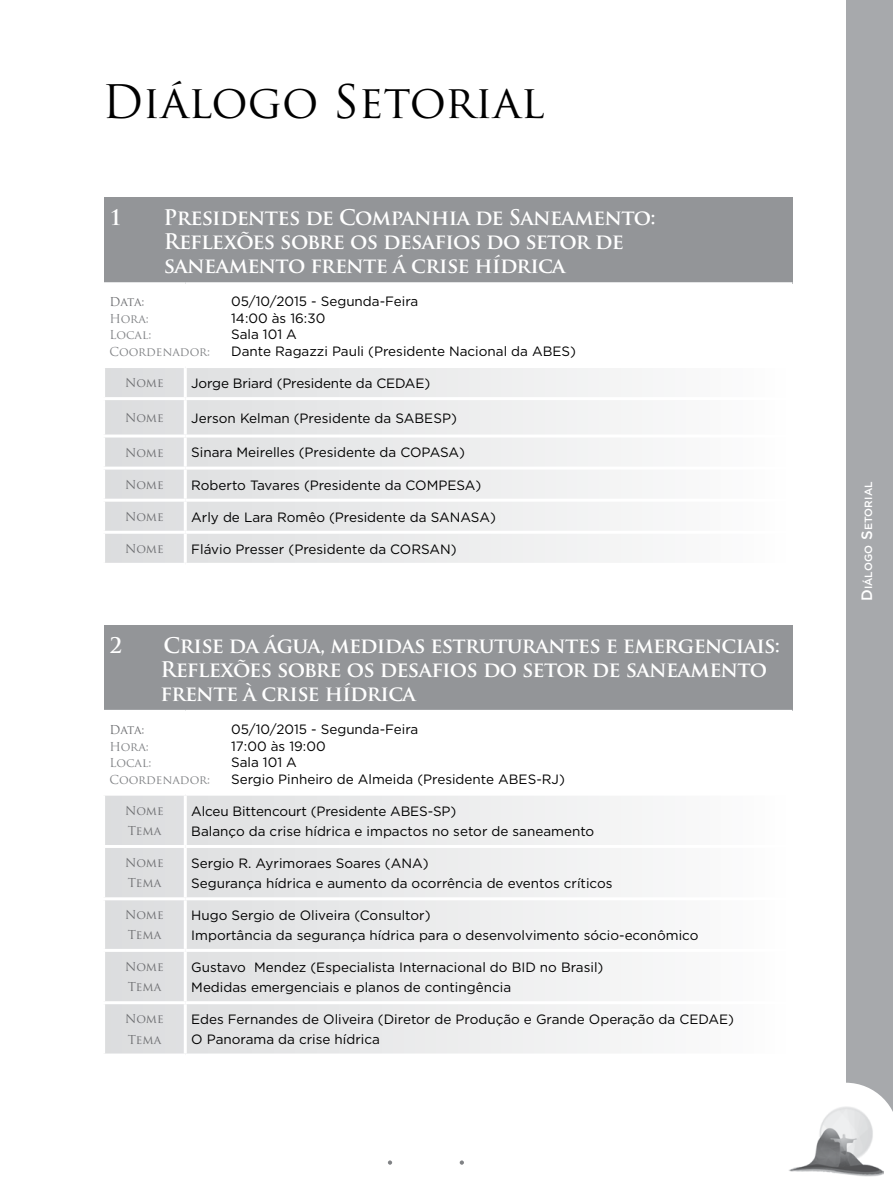
<style>
.page{position:relative;width:893px;height:1191px;background:#fff}
.page>*{position:absolute;margin:0;border:0;box-sizing:border-box;transform-origin:0 0}
.t1{font:45px "Trajan Pro";color:#000}
.t2{font:700 21px/24px "Trajan Pro";letter-spacing:-.03em;color:#fff}
.t3{font:13.5px/20.2px "Gotham";color:#000}
.t4{font:12px/20.2px "Trajan Pro";letter-spacing:-.01em;color:#6d6e71}
.t5{font:12px "Trajan Pro";color:#808285}
.t6{font:500 10.5px "Gotham";letter-spacing:.015em;color:#fff}
.s1{font-size:15px}
</style>
<div class="page">
<svg style="left:460px;top:1160px;width:4px;height:4px"></svg>
<svg style="left:388px;top:1160px;width:4px;height:4px"></svg>
<div style="left:846px;top:0;width:47px;height:1157px;background:#a7a9ac"></div>
<svg style="left:846px;top:1082px;width:47px;height:93px"></svg>
<img style="left:789px;top:1105px;width:94px;height:72px">
<div style="left:104px;top:198px;width:688px;height:86px;background:#939598"></div>
<svg style="left:105px;top:368px;width:527px;height:195px"></svg>
<hr style="left:104px;top:282px;width:81px;height:3px;background:#fff">
<hr style="left:185px;top:282px;width:607px;height:3px;background:#fff">
<hr style="left:185px;top:397px;width:609px;height:3px;background:#fff">
<hr style="left:184px;top:368px;width:3px;height:29px;background:#fff">
<hr style="left:184px;top:400px;width:3px;height:34px;background:#fff">
<hr style="left:184px;top:437px;width:3px;height:29px;background:#fff">
<hr style="left:184px;top:469px;width:3px;height:29px;background:#fff">
<hr style="left:184px;top:501px;width:3px;height:30px;background:#fff">
<hr style="left:184px;top:534px;width:3px;height:29px;background:#fff">
<hr style="left:102px;top:397px;width:83px;height:3px;background:#fff">
<hr style="left:102px;top:434px;width:83px;height:3px;background:#fff">
<hr style="left:102px;top:466px;width:83px;height:3px;background:#fff">
<hr style="left:102px;top:498px;width:83px;height:3px;background:#fff">
<hr style="left:102px;top:531px;width:83px;height:3px;background:#fff">
<hr style="left:185px;top:434px;width:609px;height:3px;background:#fff">
<hr style="left:185px;top:466px;width:609px;height:3px;background:#fff">
<hr style="left:185px;top:498px;width:609px;height:3px;background:#fff">
<hr style="left:185px;top:531px;width:609px;height:3px;background:#fff">
<div style="left:104px;top:625px;width:688px;height:86px;background:#939598"></div>
<svg style="left:105px;top:795px;width:527px;height:258px"></svg>
<hr style="left:104px;top:710px;width:81px;height:3px;background:#fff">
<hr style="left:185px;top:710px;width:607px;height:3px;background:#fff">
<hr style="left:185px;top:845px;width:609px;height:3px;background:#fff">
<hr style="left:184px;top:795px;width:3px;height:50px;background:#fff">
<hr style="left:184px;top:848px;width:3px;height:49px;background:#fff">
<hr style="left:184px;top:900px;width:3px;height:49px;background:#fff">
<hr style="left:184px;top:952px;width:3px;height:49px;background:#fff">
<hr style="left:184px;top:1004px;width:3px;height:49px;background:#fff">
<hr style="left:102px;top:845px;width:83px;height:3px;background:#fff">
<hr style="left:102px;top:897px;width:83px;height:3px;background:#fff">
<hr style="left:102px;top:949px;width:83px;height:3px;background:#fff">
<hr style="left:102px;top:1001px;width:83px;height:3px;background:#fff">
<hr style="left:185px;top:897px;width:609px;height:3px;background:#fff">
<hr style="left:185px;top:949px;width:609px;height:3px;background:#fff">
<hr style="left:185px;top:1001px;width:609px;height:3px;background:#fff">
<h1 class="t1" style="left:102px;top:73px;width:444px">Diálogo Setorial</h1>
<h2 class="t2" style="left:110px;top:206px;width:14px">1</h2>
<h2 class="t2" style="left:164px;top:206px;width:494px">Presidentes de Companhia de Saneamento:<br>Reflexões sobre os desafios do setor de saneamento frente á crise hídrica</h2>
<p class="t4" style="left:110px;top:292px;width:36px">Data:</p>
<p class="t3" style="left:231px;top:291px;width:189px">05/10/2015 - Segunda-Feira</p>
<p class="t5" style="left:110px;top:311px;width:41px">Hora:</p>
<p class="t3" style="left:231px;top:308px;width:96px">14:00 às 16:30</p>
<p class="t5" style="left:110px;top:327px;width:43px">Local:</p>
<p class="t3" style="left:231px;top:324px;width:67px">Sala 101 A</p>
<p class="t5" style="left:110px;top:344px;width:102px">Coordenador:</p>
<p class="t3" style="left:231px;top:341px;width:346px">Dante Ragazzi Pauli (Presidente Nacional da ABES)</p>
<p class="t4" style="left:125px;top:372px;width:40px">Nome</p>
<p class="t3" style="left:191px;top:373px;width:240px">Jorge Briard (Presidente da CEDAE)</p>
<p class="t4" style="left:125px;top:407px;width:40px">Nome</p>
<p class="t3" style="left:191px;top:407px;width:267px">Jerson Kelman (Presidente da SABESP)</p>
<p class="t4" style="left:125px;top:442px;width:40px">Nome</p>
<p class="t3" style="left:191px;top:442px;width:275px">Sinara Meirelles (Presidente da COPASA)</p>
<p class="t4" style="left:125px;top:474px;width:40px">Nome</p>
<p class="t3" style="left:191px;top:474px;width:292px">Roberto Tavares (Presidente da COMPESA)</p>
<p class="t4" style="left:125px;top:506px;width:40px">Nome</p>
<p class="t3" style="left:191px;top:506px;width:306px">Arly de Lara Romêo (Presidente da SANASA)</p>
<p class="t4" style="left:125px;top:538px;width:40px">Nome</p>
<p class="t3" style="left:191px;top:538px;width:267px">Flávio Presser (Presidente da CORSAN)</p>
<h2 class="t2" style="left:110px;top:633px;width:14px">2</h2>
<h2 class="t2" style="left:161px;top:633px;width:621px">Crise da água, medidas estruturantes e emergenciais:<br>Reflexões sobre os desafios do setor de saneamento frente à crise hídrica</h2>
<p class="t4" style="left:110px;top:719px;width:36px">Data:</p>
<p class="t3" style="left:231px;top:719px;width:189px">05/10/2015 - Segunda-Feira</p>
<p class="t5" style="left:110px;top:738px;width:41px">Hora:</p>
<p class="t3" style="left:231px;top:735px;width:96px">17:00 às 19:00</p>
<p class="t5" style="left:110px;top:755px;width:43px">Local:</p>
<p class="t3" style="left:231px;top:752px;width:67px">Sala 101 A</p>
<p class="t5" style="left:110px;top:771px;width:102px">Coordenador:</p>
<p class="t3" style="left:231px;top:768px;width:335px">Sergio Pinheiro de Almeida (Presidente ABES-RJ)</p>
<p class="t4" style="left:125px;top:800px;width:40px">Nome<br>Tema</p>
<p class="t3" style="left:191px;top:800px;width:405px">Alceu Bittencourt (Presidente ABES-SP)<br>Balanço da crise hídrica e impactos no setor de saneamento</p>
<p class="t4" style="left:125px;top:852px;width:40px">Nome<br>Tema</p>
<p class="t3" style="left:191px;top:852px;width:423px">Sergio R. Ayrimoraes Soares (ANA)<br>Segurança hídrica e aumento da ocorrência de eventos críticos</p>
<p class="t4" style="left:125px;top:904px;width:40px">Nome<br>Tema</p>
<p class="t3" style="left:191px;top:905px;width:509px;line-height:19.5px">Hugo Sergio de Oliveira (Consultor)<br>Importância da segurança hídrica para o desenvolvimento sócio-econômico</p>
<p class="t4" style="left:125px;top:956px;width:40px">Nome<br>Tema</p>
<p class="t3" style="left:191px;top:956px;width:414px">Gustavo Mendez (Especialista Internacional do BID no Brasil)<br>Medidas emergenciais e planos de contingência</p>
<p class="t4" style="left:125px;top:1008px;width:40px">Nome<br>Tema</p>
<p class="t3" style="left:191px;top:1009px;width:544px">Edes Fernandes de Oliveira (Diretor de Produção e Grande Operação da CEDAE)<br>O Panorama da crise hídrica</p>
<p class="t6" style="left:861px;top:601px;width:121px;rotate:-90deg"><span class="s1">D</span>iálogo <span class="s1">S</span>etorial</p>
</div>
